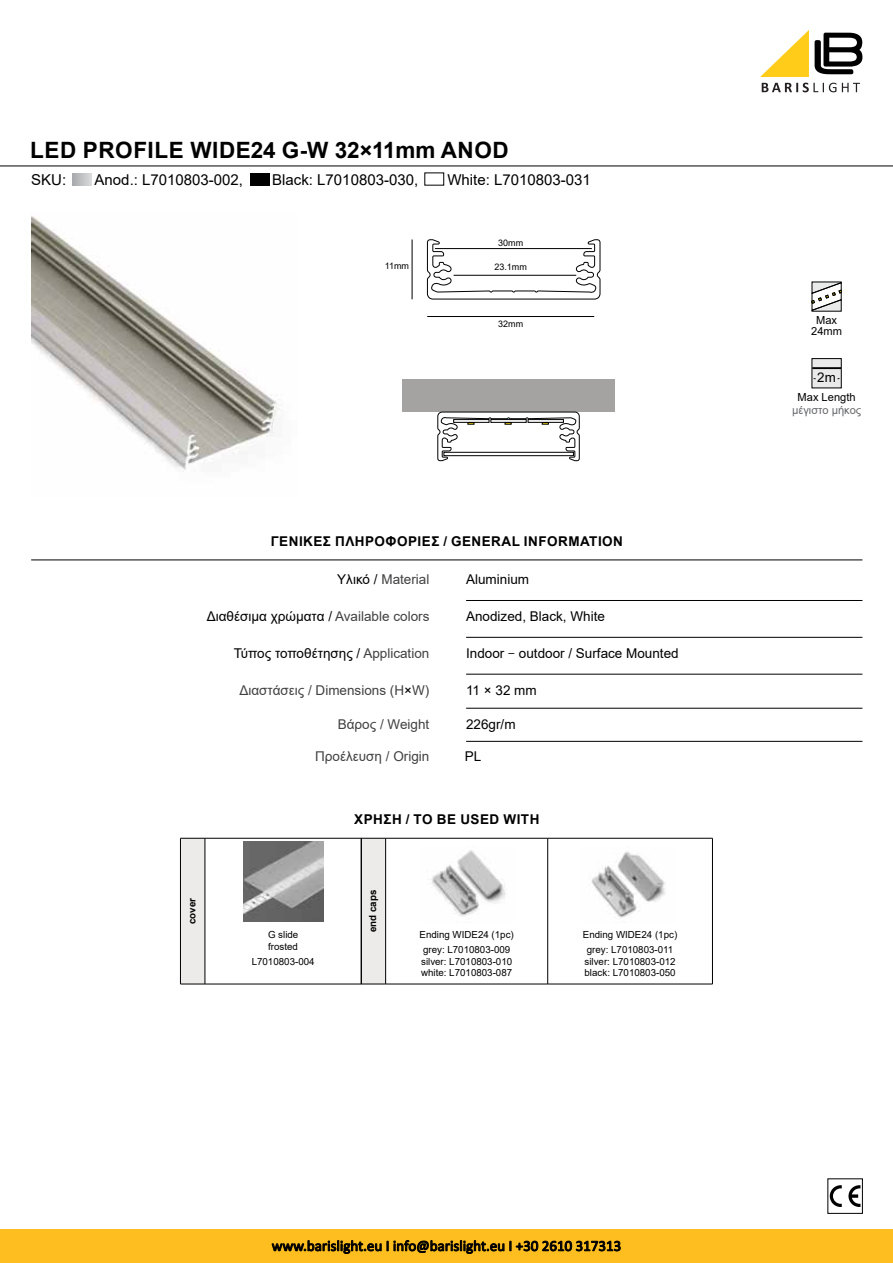
<style>
.page{position:relative;width:893px;height:1263px;background:#fff}
.page>*{position:absolute;margin:0;border:0;box-sizing:border-box;transform-origin:0 0}
.t1{font:700 22.5px "Arial";letter-spacing:.025em;color:#000}
.t2{font:15px "Arial";color:#000}
.t3{font:15px "Calibri";color:#000}
.t4{font:13.5px "Arial";color:#000}
.t5{font:13.5px "Arial";color:#414042}
.t6{font:700 13.5px "Arial";letter-spacing:.035em;color:#000}
.t7{font:13.35px "Arial";color:#000}
.t8{font:11.1px/11.1px "Arial";color:#000;text-align:center}
.t9{font:11.1px "Arial";color:#656669}
.t10{font:9.75px/11.7px "Arial";color:#000}
.t11{font:700 9.75px "Arial";color:#000}
.t12{font:9px "Arial";color:#000}
.s1{color:#000}
.s2{color:#414042}
.s3{font-family:"Myriad Pro"}
</style>
<div class="page">
<svg style="left:762px;top:83px;width:74px;height:9px"></svg>
<svg style="left:842px;top:83px;width:18px;height:9px"></svg>
<svg style="left:815px;top:33px;width:47px;height:41px"></svg>
<svg style="left:760px;top:30px;width:49px;height:47px"></svg>
<div style="left:0;top:1229px;width:893px;height:34px;background:#febe1f"></div>
<svg style="left:272px;top:1240px;width:109px;height:13px"></svg>
<svg style="left:394px;top:1240px;width:110px;height:13px"></svg>
<svg style="left:510px;top:1241px;width:110px;height:10px"></svg>
<hr style="left:0;top:166px;width:893px;height:1px;background:#000">
<hr style="left:466px;top:600px;width:396px;height:1px;background:#000">
<hr style="left:466px;top:674px;width:396px;height:1px;background:#000">
<hr style="left:466px;top:708px;width:396px;height:1px;background:#000">
<hr style="left:466px;top:741px;width:396px;height:1px;background:#000">
<hr style="left:466px;top:637px;width:396px;height:1px;background:#000">
<hr style="left:31px;top:560px;width:831px;height:1px;background:#000">
<svg style="left:830px;top:1185px;width:12px;height:22px"></svg>
<svg style="left:848px;top:1185px;width:12px;height:22px"></svg>
<svg style="left:72px;top:173px;width:19px;height:12px"></svg>
<div style="left:250px;top:173px;width:19px;height:12px;background:#000"></div>
<svg style="left:812px;top:282px;width:29px;height:29px"></svg>
<div style="left:812px;top:359px;width:29px;height:29px;background:#eaeaea"></div>
<svg style="left:813px;top:368px;width:27px;height:1px"></svg>
<img style="left:31px;top:216px;width:249px;height:256px">
<hr style="left:427px;top:316px;width:167px;height:1px;background:#000">
<hr style="left:412px;top:239px;width:1px;height:60px;background:#000">
<svg style="left:427px;top:239px;width:173px;height:60px"></svg>
<div style="left:402px;top:379px;width:213px;height:33px;background:#a4a3a2"></div>
<svg style="left:437px;top:412px;width:143px;height:49px"></svg>
<div style="left:444px;top:452px;width:130px;height:4px;border:1px solid #000"></div>
<div style="left:361px;top:838px;width:25px;height:146px;background:#ecebea"></div>
<svg style="left:362px;top:838px;width:23px;height:1px"></svg>
<svg style="left:361px;top:984px;width:25px;height:1px"></svg>
<hr style="left:712px;top:838px;width:1px;height:146px;background:#000">
<hr style="left:385px;top:838px;width:1px;height:146px;background:#000">
<hr style="left:547px;top:838px;width:1px;height:146px;background:#000">
<hr style="left:386px;top:838px;width:162px;height:1px;background:#000">
<hr style="left:386px;top:984px;width:162px;height:1px;background:#000">
<hr style="left:548px;top:838px;width:164px;height:1px;background:#000">
<hr style="left:548px;top:984px;width:164px;height:1px;background:#000">
<div style="left:180px;top:838px;width:25px;height:146px;background:#ecebea"></div>
<hr style="left:180px;top:838px;width:1px;height:146px;background:#000">
<svg style="left:180px;top:838px;width:25px;height:1px"></svg>
<svg style="left:180px;top:984px;width:25px;height:1px"></svg>
<hr style="left:205px;top:838px;width:1px;height:146px;background:#000">
<hr style="left:361px;top:838px;width:1px;height:146px;background:#000">
<hr style="left:205px;top:838px;width:156px;height:1px;background:#000">
<hr style="left:205px;top:984px;width:156px;height:1px;background:#000">
<img style="left:431px;top:850px;width:74px;height:66px">
<img style="left:591px;top:851px;width:75px;height:67px">
<img style="left:244px;top:841px;width:79px;height:80px">
<h1 class="t1" style="left:30px;top:135px;width:480px">LED PROFILE WIDE24 G-W 32×11MM ANOD</h1>
<h2 class="t2" style="left:31px;top:170px;width:37px">SKU:</h2>
<h2 class="t2" style="left:95px;top:170px;width:150px">Anod.: L7010803-002,</h2>
<h2 class="t2" style="left:272px;top:170px;width:147px">Black: L7010803-030,</h2>
<h2 class="t2" style="left:447px;top:170px;width:145px">White: L7010803-031</h2>
<p class="t12" style="left:385px;top:259px;width:26px">11mm</p>
<p class="t12" style="left:498px;top:237px;width:27px">30mm</p>
<p class="t12" style="left:494px;top:261px;width:34px">23.1mm</p>
<p class="t12" style="left:498px;top:318px;width:27px">32mm</p>
<h3 class="t6" style="left:271px;top:532px;width:354px">ΓΕΝΙΚΈΣ ΠΛΗΡΟΦΟΡΊΕΣ / GENERAL INFORMATION</h3>
<h3 class="t5" style="left:337px;top:570px;width:94px"><span class="s1">Υλικό /</span> Material</h3>
<h3 class="t4" style="left:466px;top:570px;width:65px">Aluminium</h3>
<h3 class="t4" style="left:207px;top:607px;width:224px">Διαθέσιμα χρώματα / <span class="s2">Available colors</span></h3>
<h3 class="t4" style="left:466px;top:607px;width:140px">Anodized, Black, White</h3>
<h3 class="t4" style="left:466px;top:644px;width:214px">Indoor <span class="s3">–</span> outdoor / Surface Mounted</h3>
<h3 class="t4" style="left:234px;top:644px;width:197px">Τύπος τοποθέτησης / <span class="s2">Application</span></h3>
<h3 class="t5" style="left:239px;top:680px;width:191px">Διαστάσεις / Dimensions (H<span class="s1">×</span>W)</h3>
<h3 class="t5" style="left:338px;top:714px;width:93px">Βάρος / Weight</h3>
<h3 class="t4" style="left:466px;top:680px;width:72px">11 × 32 mm</h3>
<h3 class="t4" style="left:466px;top:714px;width:51px">226gr/m</h3>
<h3 class="t5" style="left:315px;top:747px;width:116px">Προέλευση / Origin</h3>
<h3 class="t4" style="left:465px;top:747px;width:18px">PL</h3>
<p class="t11" style="left:185px;top:924px;width:28px;rotate:-90deg">COVER</p>
<p class="t10" style="left:268px;top:929px;width:32px">G slide frosted</p>
<p class="t10" style="left:252px;top:955px;width:64px">L7010803-004</p>
<h3 class="t6" style="left:354px;top:810px;width:187px">ΧΡΉΣΗ / TΟ BE USED WITH</h3>
<p class="t11" style="left:366px;top:932px;width:44px;rotate:-90deg">END CAPS</p>
<p class="t10" style="left:419px;top:928px;width:96px;line-height:14.4px;text-align:center">Ending WIDE24 (1pc) grey: L7010803-009</p>
<p class="t10" style="left:421px;top:955px;width:93px">silver: L7010803-010 white: L7010803-087</p>
<p class="t10" style="left:583px;top:928px;width:96px;line-height:14.4px;text-align:center">Ending WIDE24 (1pc) grey: L7010803-011</p>
<p class="t10" style="left:585px;top:955px;width:93px">silver: L7010803-012 black: L7010803-050</p>
<h2 class="t3" style="left:272px;top:1235px;width:351px">www.barislight.eu I info@barislight.eu Ι +30 2610 317313</h2>
<p class="t8" style="left:811px;top:315px;width:32px">Max<br>24mm</p>
<h3 class="t7" style="left:817px;top:368px;width:20px">2m</h3>
<p class="t8" style="left:798px;top:391px;width:59px">Max Length</p>
<p class="t9" style="left:792px;top:403px;width:71px">μέγιστο μήκος</p>
</div>
